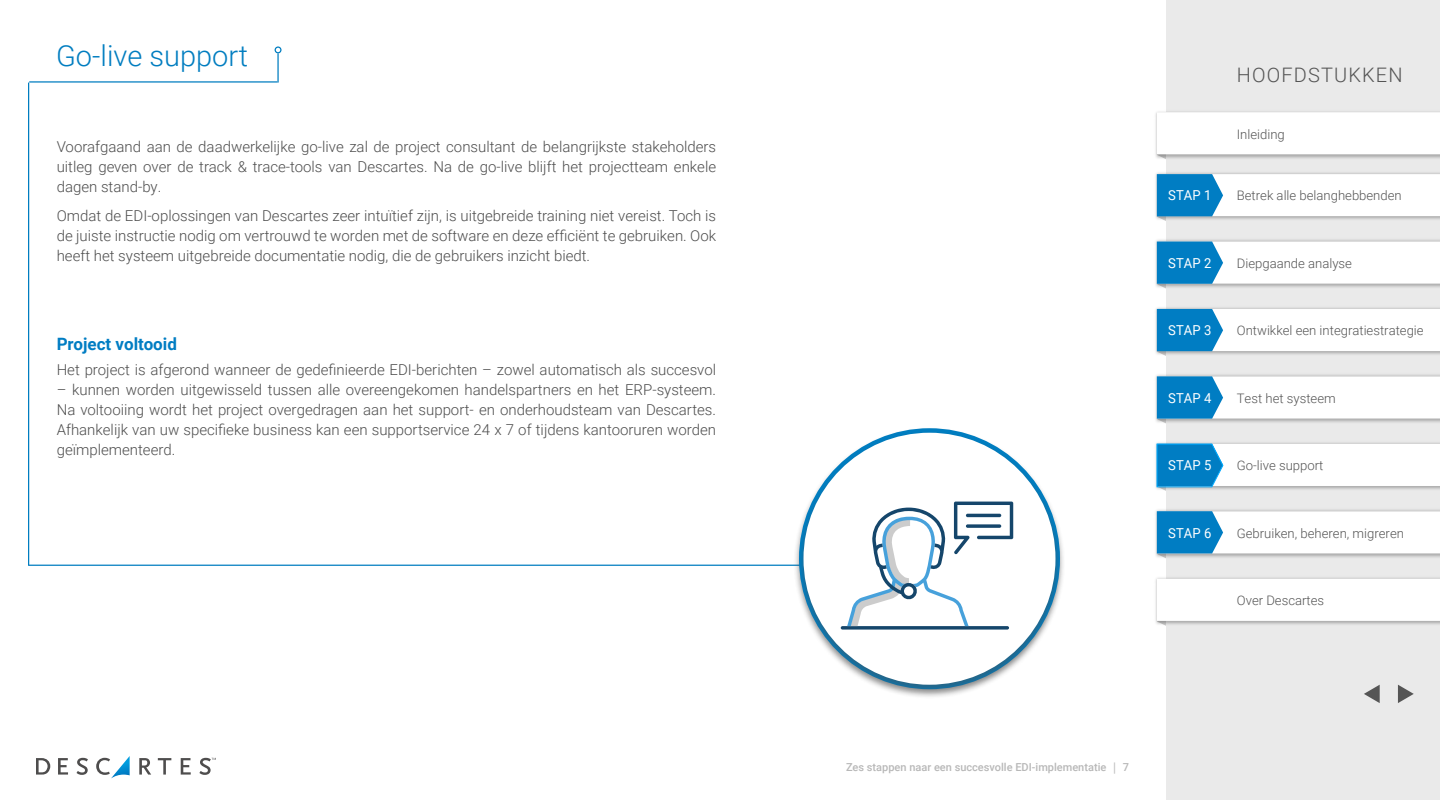
<style>
.page{position:relative;width:1440px;height:800px;background:#fff}
.page>*{position:absolute;margin:0;border:0;box-sizing:border-box;transform-origin:0 0}
.t1{font:300 29px "Roboto";color:#007dc0}
.t2{font:300 20px "Roboto";letter-spacing:.055em;color:#555}
.t3{font:700 17px "Roboto";color:#007dc3}
.t4{font:300 15px/20px "Roboto";color:#4d4d4d;text-align:justify}
.t5{font:13.7px "Roboto";letter-spacing:.01em;color:#fff;scale:.95 1}
.t6{font:300 13.1px "Roboto";color:#555}
.t7{font:500 11px "Roboto";color:#b8b8b8}
.s1{font-family:"Helvetica Neue";font-weight:700}
</style>
<div class="page">
<div style="left:1166px;top:0;width:274px;height:800px;background:#eaeaea"></div>
<img style="left:1155px;top:239px;width:285px;height:48px">
<img style="left:1155px;top:307px;width:285px;height:47px">
<img style="left:1155px;top:374px;width:285px;height:48px">
<img style="left:1155px;top:509px;width:285px;height:48px">
<img style="left:1155px;top:577px;width:285px;height:47px">
<svg style="left:1157px;top:579px;width:283px;height:47px;background:#f9f9f9"></svg>
<svg style="left:1398px;top:685px;width:16px;height:18px"></svg>
<svg style="left:1364px;top:685px;width:16px;height:18px"></svg>
<img style="left:1155px;top:111px;width:285px;height:47px">
<svg style="left:1157px;top:112px;width:283px;height:109px"></svg>
<svg style="left:1157px;top:242px;width:283px;height:47px;background:#c8e0ed"></svg>
<svg style="left:1157px;top:309px;width:283px;height:47px;background:#c8e0ee"></svg>
<svg style="left:1157px;top:376px;width:283px;height:48px;background:#c8e0ed"></svg>
<svg style="left:1157px;top:511px;width:283px;height:47px;background:#c7e0ed"></svg>
<svg style="left:36px;top:758px;width:14px;height:17px"></svg>
<svg style="left:58px;top:758px;width:10px;height:17px"></svg>
<svg style="left:76px;top:758px;width:12px;height:17px"></svg>
<svg style="left:139px;top:758px;width:12px;height:17px"></svg>
<svg style="left:158px;top:758px;width:13px;height:17px"></svg>
<svg style="left:181px;top:758px;width:10px;height:17px"></svg>
<svg style="left:199px;top:758px;width:17px;height:17px"></svg>
<svg style="left:96px;top:756px;width:34px;height:22px"></svg>
<svg style="left:1156px;top:443px;width:284px;height:48px;background:#c7e0ee"></svg>
<hr style="left:29px;top:565px;width:775px;height:1px;background:#007dc0">
<div style="left:275px;top:46px;width:7px;height:7px;border:1px solid #007dc0;border-radius:50%"></div>
<hr style="left:28px;top:83px;width:1px;height:483px;background:#007dc0">
<div style="left:793px;top:427px;width:273px;height:272px;background:#4d4d4d;opacity:.5"></div>
<div style="left:798px;top:431px;width:263px;height:264px;background:#4d4d4d;opacity:.5"></div>
<div style="left:804px;top:433px;width:252px;height:252px;background:#fff;border-radius:50%"></div>
<svg style="left:841px;top:626px;width:168px;height:4px"></svg>
<svg style="left:847px;top:502px;width:166px;height:124px"></svg>
<hr style="left:277px;top:53px;width:2px;height:30px;background:#007dc0">
<hr style="left:29px;top:81px;width:248px;height:2px;background:#007dc0">
<h1 class="t1" style="left:56px;top:36px;width:194px">Go-live support</h1>
<p class="t4" style="left:57px;top:136px;width:661px">Voorafgaand aan de daadwerkelijke go-live zal de project consultant de belangrijkste stakeholders uitleg geven over de track &amp; trace-tools van Descartes. Na de go-live blijft het projectteam enkele dagen stand-by.</p>
<p class="t4" style="left:57px;top:205px;width:661px">Omdat de EDI-oplossingen van Descartes zeer intuïtief zijn, is uitgebreide training niet vereist. Toch is de juiste instructie nodig om vertrouwd te worden met de software en deze efficiënt te gebruiken. Ook heeft het systeem uitgebreide documentatie nodig, die de gebruikers inzicht biedt.</p>
<p class="t3" style="left:57px;top:332px;width:122px">Project voltooid</p>
<p class="t4" style="left:57px;top:359px;width:661px">Het project is afgerond wanneer de gedefinieerde EDI-berichten – zowel automatisch als succesvol</p>
<p class="t4" style="left:57px;top:379px;width:661px">– kunnen worden uitgewisseld tussen alle overeengekomen handelspartners en het ERP-systeem.<br>Na voltooiing wordt het project overgedragen aan het support- en onderhoudsteam van Descartes.<br>Afhankelijk van uw specifieke business kan een supportservice 24 x 7 of tijdens kantooruren worden geïmplementeerd.</p>
<h2 class="t2" style="left:1237px;top:61px;width:167px">HOOFDSTUKKEN</h2>
<p class="t6" style="left:1237px;top:125px;width:50px">Inleiding</p>
<p class="t5" style="left:1168px;top:186px;width:47px">STAP 1</p>
<p class="t6" style="left:1237px;top:186px;width:166px">Betrek alle belanghebbenden</p>
<p class="t5" style="left:1168px;top:253px;width:47px">STAP 2</p>
<p class="t6" style="left:1237px;top:254px;width:117px">Diepgaande analyse</p>
<p class="t5" style="left:1168px;top:321px;width:47px">STAP 3</p>
<p class="t6" style="left:1237px;top:321px;width:188px">Ontwikkel een integratiestrategie</p>
<p class="t5" style="left:1168px;top:388px;width:47px">STAP 4</p>
<p class="t6" style="left:1237px;top:389px;width:100px">Test het systeem</p>
<p class="t5" style="left:1168px;top:456px;width:47px">STAP 5</p>
<p class="t6" style="left:1237px;top:456px;width:88px">Go-live support</p>
<p class="t5" style="left:1168px;top:523px;width:47px">STAP 6</p>
<p class="t6" style="left:1237px;top:524px;width:169px">Gebruiken, beheren, migreren</p>
<p class="t6" style="left:1237px;top:591px;width:89px">Over Descartes</p>
<p class="t7" style="left:846px;top:759px;width:285px">Zes stappen naar een succesvolle EDI-implementatie <span class="s1">│</span> 7</p>
</div>
